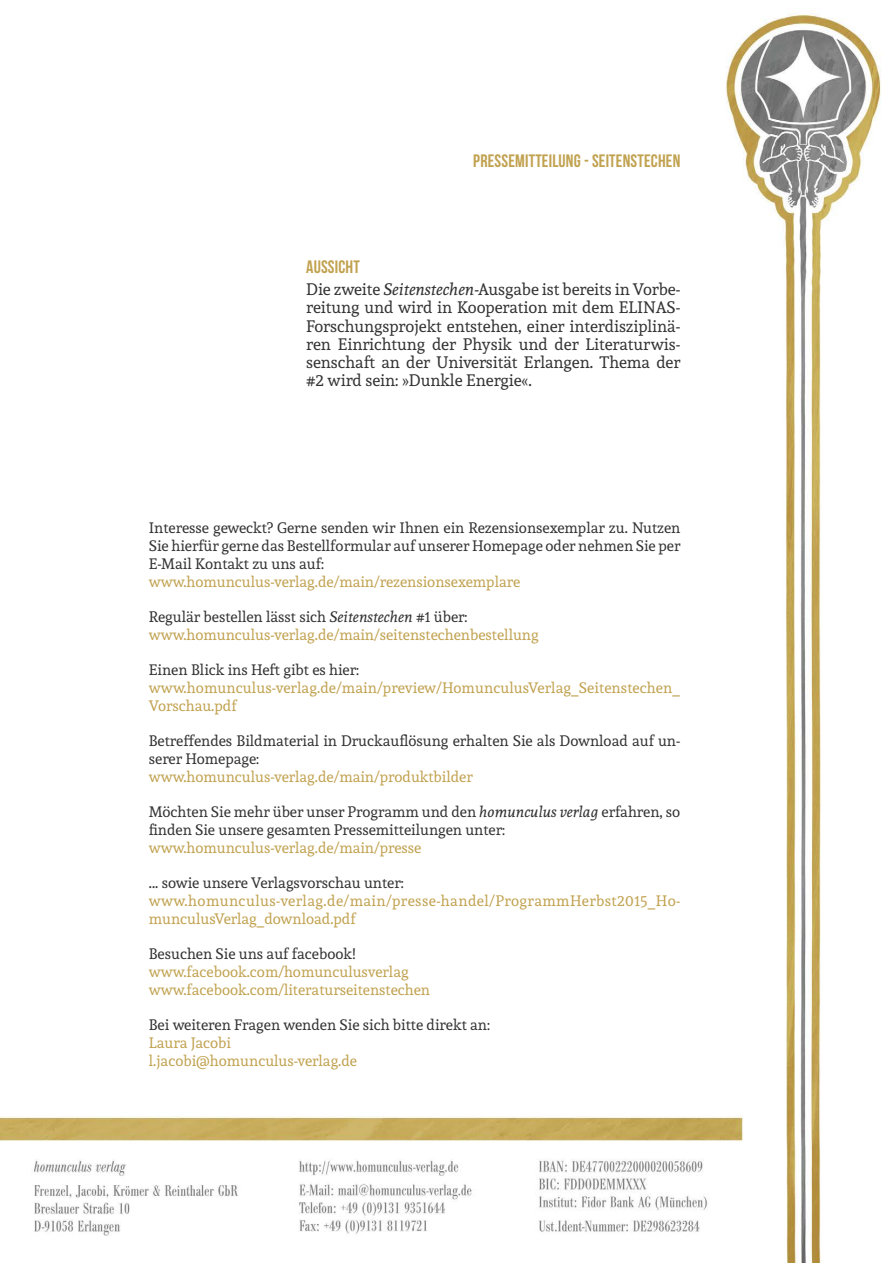
<style>
.page{position:relative;width:893px;height:1263px;background:#fff}
.page>*{position:absolute;margin:0;border:0;box-sizing:border-box;transform-origin:0 0}
.t1{font:700 18px "Bebas Neue";letter-spacing:.01em;color:#c1a250}
.t2{font:16.5px/18.1px "Andada";letter-spacing:-.005em;color:#333;text-align:justify}
.t3{font:15px/18px "Andada";color:#333}
.t4{font:15px/18px "Andada";color:#c1a250}
.t5{font:15px/18px "Andada";letter-spacing:.025em;color:#c1a250}
.s1{font-style:italic}
.s2{color:#333}
.s3{font-style:italic;color:#333}
</style>
<div class="page">
<img style="left:0;top:11px;width:881px;height:1252px">
<p class="t1" style="left:473px;top:150px;width:209px">PRESSEMITTEILUNG - SEITENSTECHEN</p>
<p class="t1" style="left:306px;top:257px;width:55px">AUSSICHT</p>
<p class="t2" style="left:306px;top:280px;width:376px">Die zweite <span class="s1">Seitenstechen</span>-Ausgabe ist bereits in Vorbe&shy;reitung und wird in Kooperation mit dem ELINAS-Forschungsprojekt entstehen, einer interdisziplinä&shy;ren Einrichtung der Physik und der Literaturwis&shy;senschaft an der Universität Erlangen. Thema der #2 wird sein: »Dunkle Energie«.</p>
<p class="t3" style="left:149px;top:519px;width:533px;text-align:justify">Interesse geweckt? Gerne senden wir Ihnen ein Rezensionsexemplar zu. Nutzen Sie hierfür gerne das Bestellformular auf unserer Homepage oder nehmen Sie per E-Mail Kontakt zu uns auf:</p>
<p class="t4" style="left:149px;top:573px;width:373px">www.homunculus-verlag.de/main/rezensionsexemplare</p>
<p class="t4" style="left:149px;top:608px;width:391px"><span class="s2">Regulär bestellen lässt sich</span> <span class="s3">Seitenstechen</span> <span class="s2">#1 über: </span>www.homunculus-verlag.de/main/seitenstechenbestellung</p>
<p class="t3" style="left:149px;top:661px;width:212px">Einen Blick ins Heft gibt es hier:</p>
<p class="t4" style="left:149px;top:679px;width:533px">www.homunculus-verlag.de/main/preview/HomunculusVerlag_Seitenstechen_<br>Vorschau.pdf</p>
<p class="t3" style="left:149px;top:732px;width:533px">Betreffendes Bildmaterial in Druckauflösung erhalten Sie als Download auf un&shy;serer Homepage:</p>
<p class="t4" style="left:149px;top:768px;width:325px">www.homunculus-verlag.de/main/produktbilder</p>
<p class="t3" style="left:149px;top:803px;width:533px">Möchten Sie mehr über unser Programm und den <span class="s1">homunculus verlag</span> erfahren, so finden Sie unsere gesamten Pressemitteilungen unter:</p>
<p class="t4" style="left:149px;top:839px;width:274px">www.homunculus-verlag.de/main/presse</p>
<p class="t3" style="left:149px;top:874px;width:256px">... sowie unsere Verlagsvorschau unter:</p>
<p class="t5" style="left:149px;top:892px;width:533px">www.homunculus-verlag.de/main/presse-handel/ProgrammHerbst2015_Ho&shy;munculusVerlag_download.pdf</p>
<p class="t3" style="left:149px;top:945px;width:208px">Besuchen Sie uns auf facebook!</p>
<p class="t4" style="left:149px;top:963px;width:283px">www.facebook.com/homunculusverlag www.facebook.com/literaturseitenstechen</p>
<p class="t3" style="left:149px;top:1016px;width:343px">Bei weiteren Fragen wenden Sie sich bitte direkt an:</p>
<p class="t4" style="left:149px;top:1034px;width:210px">Laura Jacobi l.jacobi@homunculus-verlag.de</p>
</div>
